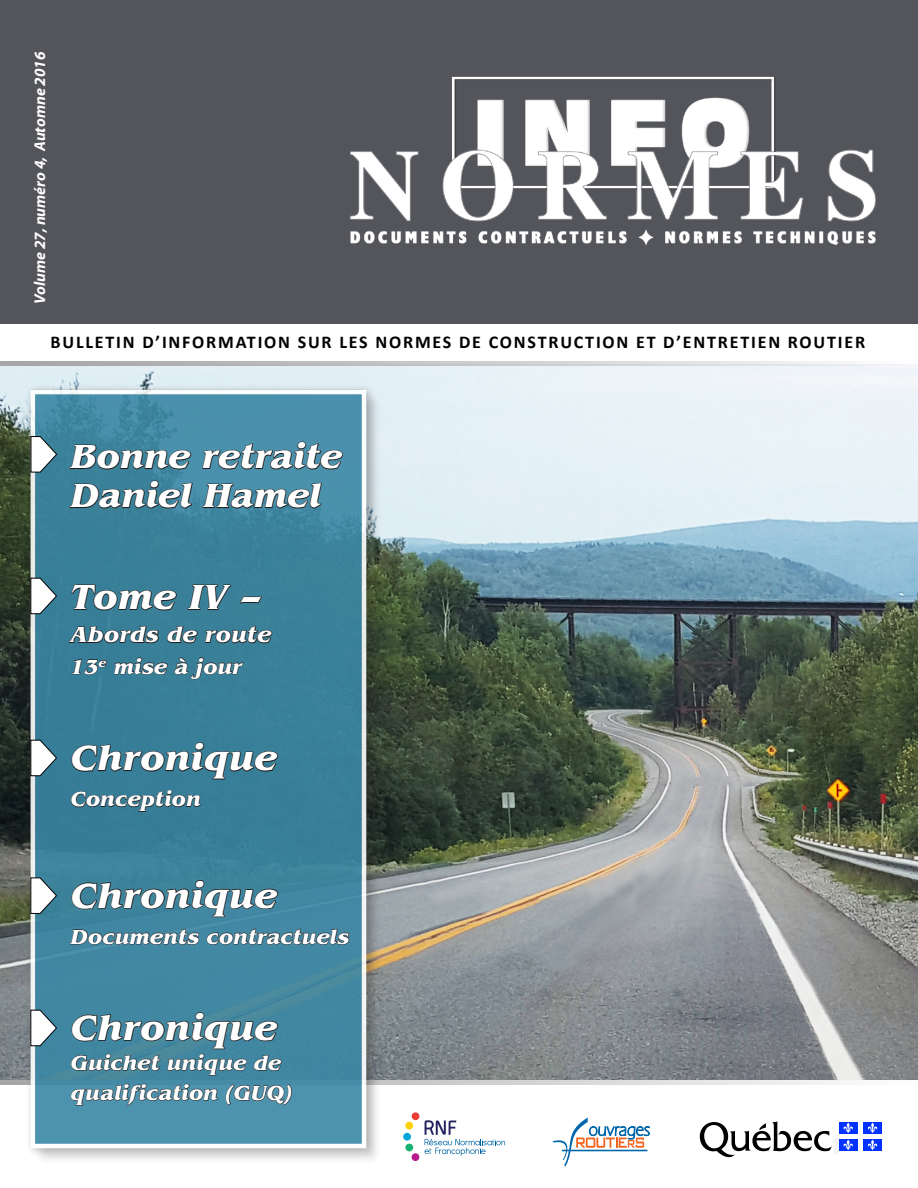
<style>
.page{position:relative;width:918px;height:1188px;background:#fff}
.page>*{position:absolute;margin:0;border:0;box-sizing:border-box;transform-origin:0 0}
.t1{font:italic 700 36px "Benguiat";letter-spacing:.005em;color:#fff}
.t2{font:italic 700 34.5px/39px "Benguiat";letter-spacing:-.005em;color:#fff}
.t3{font:italic 700 22.5px "Benguiat";letter-spacing:.005em;color:#fff}
.t4{font:italic 700 21px/30px "Benguiat";color:#fff}
.t5{font:700 18px "Calibri";letter-spacing:.1em;color:#000}
.t6{font:italic 700 15.75px "Myriad Pro";color:#fff}
</style>
<div class="page">
<img style="left:0;top:366px;width:918px;height:714px">
<svg style="left:0;top:1080px;width:836px;height:5px"></svg>
<svg style="left:700px;top:1121px;width:132px;height:36px"></svg>
<div style="left:839px;top:1122px;width:19px;height:12px;background:#0032ff"></div>
<svg style="left:843px;top:1123px;width:10px;height:10px"></svg>
<div style="left:863px;top:1122px;width:19px;height:12px;background:#0032ff"></div>
<svg style="left:868px;top:1123px;width:10px;height:10px"></svg>
<div style="left:839px;top:1139px;width:19px;height:12px;background:#0032ff"></div>
<svg style="left:843px;top:1140px;width:10px;height:10px"></svg>
<div style="left:863px;top:1139px;width:19px;height:12px;background:#0032ff"></div>
<svg style="left:868px;top:1140px;width:10px;height:10px"></svg>
<div style="left:0;top:0;width:918px;height:324px;background:#54555a"></div>
<svg style="left:425px;top:1120px;width:80px;height:36px"></svg>
<div style="left:412px;top:1112px;width:7px;height:8px;background:#ee3e34;border-radius:50%"></div>
<div style="left:405px;top:1122px;width:8px;height:8px;background:#fed105;border-radius:50%"></div>
<div style="left:403px;top:1133px;width:8px;height:8px;background:#00a6db;border-radius:50%"></div>
<div style="left:405px;top:1144px;width:8px;height:7px;background:#19b273;border-radius:50%"></div>
<div style="left:412px;top:1153px;width:7px;height:8px;background:#b61a8b;border-radius:50%"></div>
<img style="left:349px;top:76px;width:527px;height:169px">
<svg style="left:553px;top:1118px;width:97px;height:48px"></svg>
<hr style="left:562px;top:1150px;width:86px;height:1px;background:#0067aa">
<svg style="left:0;top:361px;width:917px;height:5px"></svg>
<div style="left:34px;top:392px;width:348px;height:774px;background:#231f20;opacity:.2"></div>
<div style="left:25px;top:383px;width:352px;height:775px;background:#231f20;opacity:.3"></div>
<svg style="left:31px;top:390px;width:335px;height:758px;fill:#3c839c"></svg>
<svg style="left:68px;top:444px;width:124px;height:26px"></svg>
<svg style="left:201px;top:440px;width:143px;height:30px"></svg>
<svg style="left:68px;top:480px;width:126px;height:29px"></svg>
<svg style="left:201px;top:482px;width:122px;height:27px"></svg>
<svg style="left:71px;top:742px;width:208px;height:38px"></svg>
<svg style="left:70px;top:789px;width:132px;height:23px"></svg>
<svg style="left:70px;top:582px;width:108px;height:29px"></svg>
<svg style="left:186px;top:584px;width:46px;height:27px"></svg>
<svg style="left:239px;top:594px;width:24px;height:13px"></svg>
<svg style="left:67px;top:623px;width:206px;height:57px"></svg>
<svg style="left:71px;top:879px;width:208px;height:39px"></svg>
<svg style="left:69px;top:926px;width:131px;height:21px"></svg>
<svg style="left:206px;top:926px;width:144px;height:21px"></svg>
<svg style="left:71px;top:1011px;width:211px;height:66px"></svg>
<svg style="left:70px;top:1083px;width:149px;height:23px"></svg>
<svg style="left:225px;top:1083px;width:68px;height:23px"></svg>
<svg style="left:30px;top:877px;width:28px;height:37px"></svg>
<svg style="left:30px;top:1009px;width:28px;height:38px"></svg>
<svg style="left:30px;top:739px;width:28px;height:38px"></svg>
<svg style="left:30px;top:577px;width:28px;height:38px"></svg>
<svg style="left:30px;top:436px;width:28px;height:37px"></svg>
<p class="t6" style="left:30px;top:304px;width:254px;rotate:-90deg">Volume 27, numéro 4, Automne 2016</p>
<p class="t5" style="left:51px;top:331px;width:816px">BULLETIN D’INFORMATION SUR LES NORMES DE CONSTRUCTION ET D’ENTRETIEN ROUTIER</p>
<h2 class="t2" style="left:71px;top:438px;width:273px">Bonne retraite<br>Daniel Hamel</h2>
<h1 class="t1" style="left:70px;top:576px;width:193px">Tome IV –</h1>
<p class="t3" style="left:70px;top:621px;width:202px">Abords de route</p>
<p class="t4" style="left:70px;top:652px;width:174px">13<sup>e</sup> mise à jour</p>
<h1 class="t1" style="left:70px;top:737px;width:208px">Chronique</h1>
<p class="t4" style="left:70px;top:784px;width:132px">Conception</p>
<h1 class="t1" style="left:71px;top:875px;width:208px">Chronique</h1>
<p class="t4" style="left:71px;top:922px;width:280px">Documents contractuels</p>
<h1 class="t1" style="left:71px;top:1007px;width:208px">Chronique</h1>
<p class="t4" style="left:71px;top:1048px;width:223px">Guichet unique de qualification (GUQ)</p>
</div>
